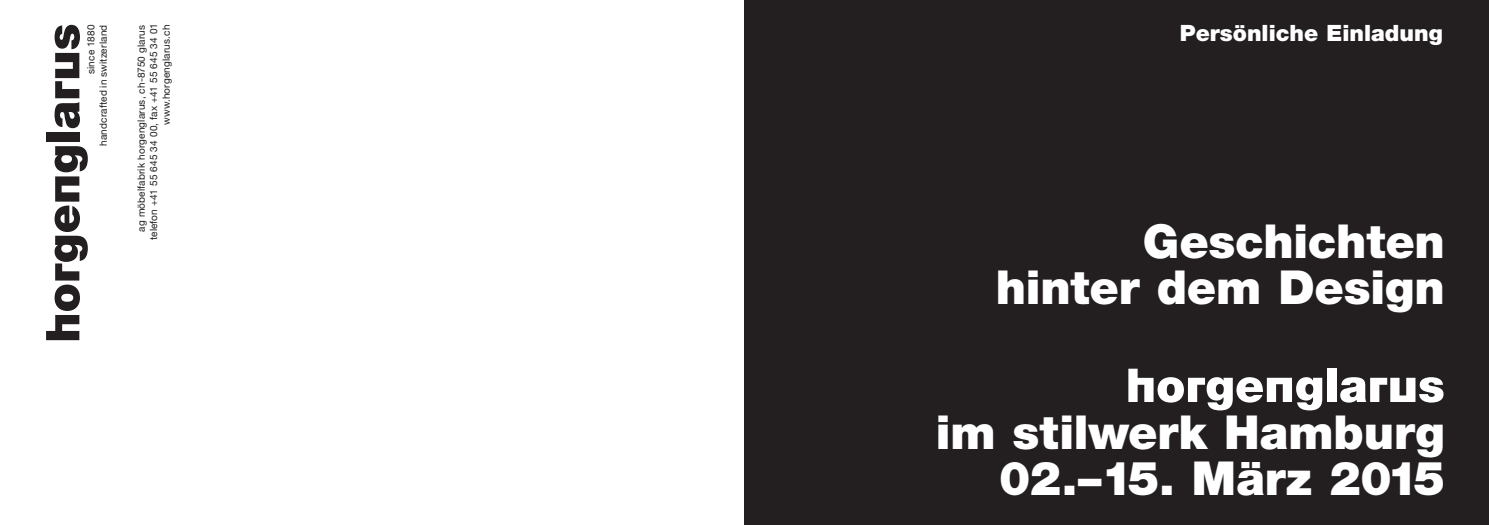
<style>
.page{position:relative;width:1489px;height:525px;background:#fff}
.page>*{position:absolute;margin:0;border:0;box-sizing:border-box;transform-origin:0 0}
.t1{font:900 46.88px/46.5px "Helvetica Neue";letter-spacing:-.005em;color:#fff;text-align:right}
.t2{font:900 22.5px "Helvetica Neue";color:#fff}
.t3{font:10px/12.5px "Helvetica Neue";letter-spacing:.015em;color:#231f20;text-align:right}
</style>
<div class="page">
<div style="left:744px;top:0;width:744px;height:524px;background:#231f20"></div>
<div style="left:46px;top:132px;width:33px;height:9px;background:#231f20"></div>
<svg style="left:46px;top:146px;width:42px;height:194px"></svg>
<svg style="left:55px;top:25px;width:25px;height:103px"></svg>
<div style="left:1326px;top:368px;width:10px;height:34px;background:#fff"></div>
<svg style="left:1128px;top:368px;width:194px;height:42px"></svg>
<svg style="left:1340px;top:377px;width:103px;height:25px"></svg>
<p class="t3" style="left:85px;top:146px;width:123px;rotate:-90deg">since 1880<br>handcrafted in switzerland</p>
<h2 class="t2" style="left:1179px;top:19px;width:264px">Persönliche Einladung</h2>
<p class="t3" style="left:136px;top:240px;width:218px;rotate:-90deg">ag möbelfabrik horgenglarus, ch-8750 glarus telefon +41 55 645 34 00, fax +41 55 645 34 01 www.horgenglarus.ch</p>
<h1 class="t1" style="left:995px;top:217px;width:450px">Geschichten hinter dem Design</h1>
<h1 class="t1" style="left:935px;top:408px;width:510px">im stilwerk Hamburg<br>02.–15. März 2015</h1>
</div>
